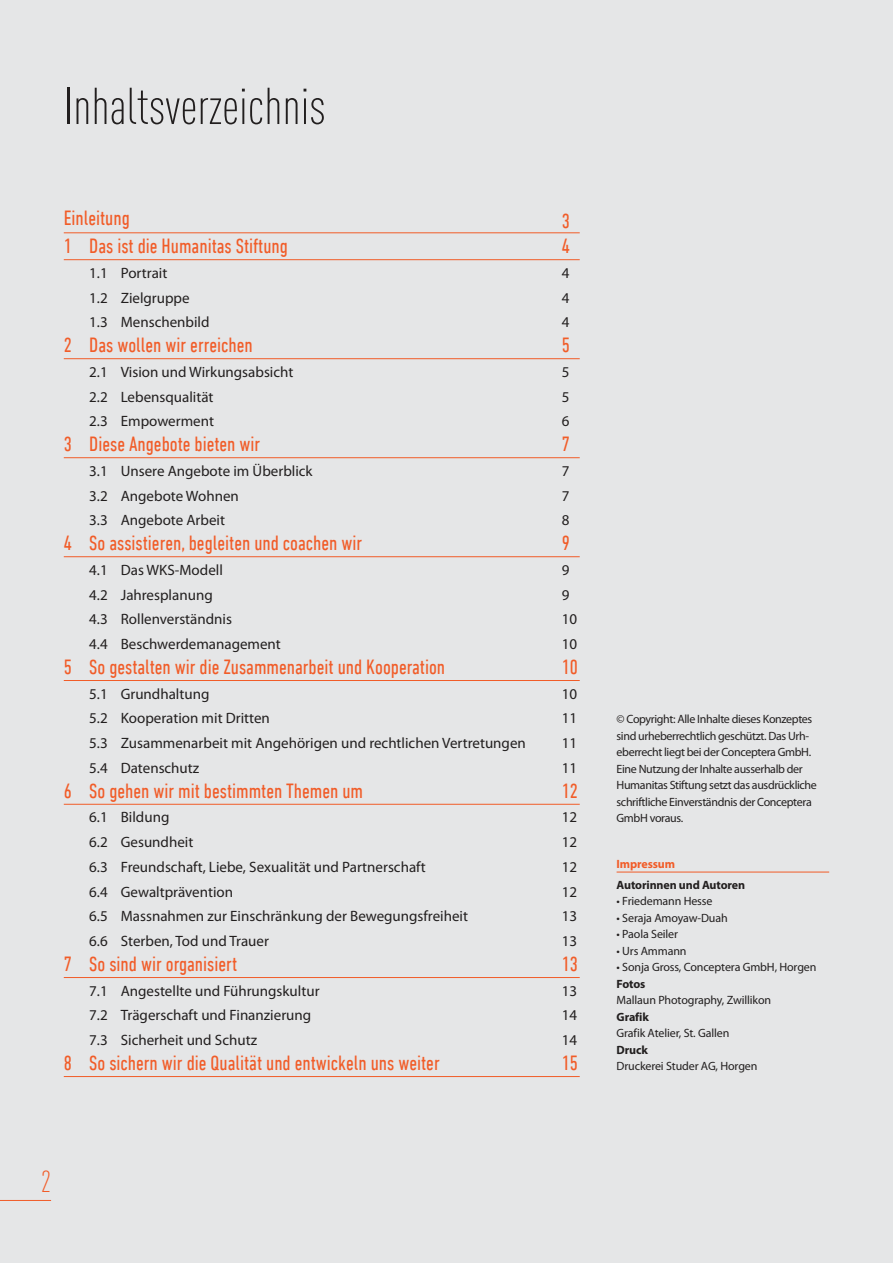
<style>
.page{position:relative;width:893px;height:1263px;background:#e5e6e7}
.page>*{position:absolute;margin:0;border:0;box-sizing:border-box;transform-origin:0 0}
.t1{font:300 condensed 51px "DINOT";color:#221f1f}
.t2{font:300 condensed 30px "DINOT";color:#f15c28}
.t3{font:condensed 21px "DIN Next LT Pro";color:#f15c28}
.t4{font:15px "Myriad Pro";color:#221f1f}
.t5{font:12px/16.5px "Myriad Pro";letter-spacing:-.03em;color:#221f1f}
.t6{font:12px "Myriad Pro";letter-spacing:-.01em;color:#221f1f}
.t7{font:700 12px "Myriad Pro";letter-spacing:-.01em;color:#221f1f}
.t8{font:700 12px "Myriad Pro";letter-spacing:-.01em;color:#f15c28}
</style>
<div class="page">
<hr style="left:64px;top:233px;width:516px;height:1px;background:#f15c28">
<hr style="left:64px;top:259px;width:516px;height:1px;background:#f15c28">
<hr style="left:64px;top:358px;width:516px;height:1px;background:#f15c28">
<hr style="left:64px;top:457px;width:516px;height:1px;background:#f15c28">
<hr style="left:64px;top:556px;width:516px;height:1px;background:#f15c28">
<hr style="left:64px;top:680px;width:516px;height:1px;background:#f15c28">
<hr style="left:64px;top:804px;width:516px;height:1px;background:#f15c28">
<hr style="left:64px;top:977px;width:516px;height:1px;background:#f15c28">
<hr style="left:64px;top:1076px;width:516px;height:1px;background:#f15c28">
<hr style="left:0;top:1200px;width:51px;height:1px;background:#f15c28">
<hr style="left:617px;top:872px;width:212px;height:1px;background:#f15c28">
<h1 class="t1" style="left:64px;top:87px;width:263px">Inhaltsverzeichnis</h1>
<h3 class="t3" style="left:64px;top:211px;width:68px">Einleitung</h3>
<h3 class="t3" style="left:562px;top:214px;width:10px">3</h3>
<h3 class="t3" style="left:64px;top:239px;width:226px">1 Das ist die Humanitas Stiftung</h3>
<h3 class="t3" style="left:562px;top:239px;width:10px">4</h3>
<p class="t4" style="left:89px;top:266px;width:80px">1.1 Portrait</p>
<p class="t4" style="left:562px;top:266px;width:9px">4</p>
<p class="t4" style="left:89px;top:290px;width:102px">1.2 Zielgruppe</p>
<p class="t4" style="left:562px;top:290px;width:9px">4</p>
<p class="t4" style="left:89px;top:315px;width:122px">1.3 Menschenbild</p>
<p class="t4" style="left:562px;top:315px;width:9px">4</p>
<h3 class="t3" style="left:64px;top:338px;width:190px">2 Das wollen wir erreichen</h3>
<h3 class="t3" style="left:562px;top:338px;width:10px">5</h3>
<p class="t4" style="left:89px;top:365px;width:206px">2.1 Vision und Wirkungsabsicht</p>
<p class="t4" style="left:562px;top:365px;width:9px">5</p>
<p class="t4" style="left:89px;top:389px;width:126px">2.2 Lebensqualität</p>
<p class="t4" style="left:562px;top:389px;width:9px">5</p>
<p class="t4" style="left:89px;top:414px;width:126px">2.3 Empowerment</p>
<p class="t4" style="left:562px;top:414px;width:9px">6</p>
<h3 class="t3" style="left:64px;top:437px;width:198px">3 Diese Angebote bieten wir</h3>
<h3 class="t3" style="left:562px;top:437px;width:10px">7</h3>
<p class="t4" style="left:89px;top:464px;width:225px">3.1 Unsere Angebote im Überblick</p>
<p class="t4" style="left:562px;top:464px;width:9px">7</p>
<p class="t4" style="left:89px;top:488px;width:151px">3.2 Angebote Wohnen</p>
<p class="t4" style="left:562px;top:488px;width:9px">7</p>
<p class="t4" style="left:89px;top:513px;width:137px">3.3 Angebote Arbeit</p>
<p class="t4" style="left:562px;top:513px;width:9px">8</p>
<h3 class="t3" style="left:64px;top:536px;width:300px">4 So assistieren, begleiten und coachen wir</h3>
<h3 class="t3" style="left:562px;top:536px;width:10px">9</h3>
<p class="t4" style="left:89px;top:563px;width:135px">4.1 Das WKS-Modell</p>
<p class="t4" style="left:562px;top:563px;width:9px">9</p>
<p class="t4" style="left:89px;top:587px;width:125px">4.2 Jahresplanung</p>
<p class="t4" style="left:562px;top:587px;width:9px">9</p>
<p class="t4" style="left:89px;top:612px;width:144px">4.3 Rollenverständnis</p>
<p class="t4" style="left:562px;top:612px;width:17px">10</p>
<p class="t4" style="left:89px;top:637px;width:193px">4.4 Beschwerdemanagement</p>
<p class="t4" style="left:562px;top:637px;width:17px">10</p>
<h3 class="t3" style="left:64px;top:659px;width:383px">5 So gestalten wir die Zusammenarbeit und Kooperation</h3>
<h3 class="t3" style="left:562px;top:659px;width:18px">10</h3>
<p class="t4" style="left:89px;top:686px;width:122px">5.1 Grundhaltung</p>
<p class="t4" style="left:562px;top:686px;width:17px">10</p>
<p class="t4" style="left:89px;top:711px;width:182px">5.2 Kooperation mit Dritten</p>
<p class="t4" style="left:562px;top:711px;width:17px">11</p>
<p class="t4" style="left:89px;top:736px;width:438px">5.3 Zusammenarbeit mit Angehörigen und rechtlichen Vertretungen</p>
<p class="t4" style="left:562px;top:736px;width:17px">11</p>
<p class="t4" style="left:89px;top:761px;width:112px">5.4 Datenschutz</p>
<p class="t4" style="left:562px;top:761px;width:17px">11</p>
<h3 class="t3" style="left:64px;top:783px;width:301px">6 So gehen wir mit bestimmten Themen um</h3>
<h3 class="t3" style="left:562px;top:783px;width:18px">12</h3>
<p class="t4" style="left:89px;top:810px;width:82px">6.1 Bildung</p>
<p class="t4" style="left:562px;top:810px;width:17px">12</p>
<p class="t4" style="left:89px;top:835px;width:106px">6.2 Gesundheit</p>
<p class="t4" style="left:562px;top:835px;width:17px">12</p>
<p class="t4" style="left:89px;top:860px;width:338px">6.3 Freundschaft, Liebe, Sexualität und Partnerschaft</p>
<p class="t4" style="left:562px;top:860px;width:17px">12</p>
<p class="t4" style="left:89px;top:884px;width:145px">6.4 Gewaltprävention</p>
<p class="t4" style="left:562px;top:884px;width:17px">12</p>
<p class="t4" style="left:89px;top:909px;width:380px">6.5 Massnahmen zur Einschränkung der Bewegungsfreiheit</p>
<p class="t4" style="left:562px;top:909px;width:17px">13</p>
<p class="t4" style="left:89px;top:934px;width:181px">6.6 Sterben, Tod und Trauer</p>
<p class="t4" style="left:562px;top:934px;width:17px">13</p>
<h3 class="t3" style="left:64px;top:956px;width:175px">7 So sind wir organisiert</h3>
<h3 class="t3" style="left:562px;top:956px;width:18px">13</h3>
<p class="t4" style="left:89px;top:983px;width:232px">7 .1 Angestellte und Führungskultur</p>
<p class="t4" style="left:562px;top:983px;width:17px">13</p>
<p class="t4" style="left:89px;top:1008px;width:223px">7.2 Trägerschaft und Finanzierung</p>
<p class="t4" style="left:562px;top:1008px;width:17px">14</p>
<p class="t4" style="left:89px;top:1033px;width:169px">7.3 Sicherheit und Schutz</p>
<p class="t4" style="left:562px;top:1033px;width:17px">14</p>
<h3 class="t3" style="left:64px;top:1055px;width:377px">8 So sichern wir die Qualität und entwickeln uns weiter</h3>
<h3 class="t3" style="left:562px;top:1055px;width:18px">15</h3>
<h2 class="t2" style="left:41px;top:1171px;width:12px">2</h2>
<p class="t5" style="left:617px;top:711px;width:202px">© Copyright: Alle Inhalte dieses Konzeptes sind urheberrechtlich geschützt. Das Urh&shy;eberrecht liegt bei der Conceptera GmbH.<br>Eine Nutzung der Inhalte ausserhalb der Humanitas Stiftung setzt das ausdrückliche schriftliche Einverständnis der Conceptera GmbH voraus.</p>
<p class="t8" style="left:617px;top:857px;width:60px">Impressum</p>
<p class="t7" style="left:617px;top:878px;width:130px">Autorinnen und Autoren</p>
<p class="t6" style="left:617px;top:895px;width:97px">• Friedemann Hesse</p>
<p class="t6" style="left:617px;top:912px;width:113px">• Seraja Amoyaw-Duah</p>
<p class="t6" style="left:617px;top:928px;width:63px">• Paola Seiler</p>
<p class="t6" style="left:617px;top:945px;width:72px">• Urs Ammann</p>
<p class="t6" style="left:617px;top:961px;width:201px">• Sonja Gross, Conceptera GmbH, Horgen</p>
<p class="t7" style="left:617px;top:977px;width:30px">Fotos</p>
<p class="t6" style="left:617px;top:994px;width:156px">Mallaun Photography, Zwillikon</p>
<p class="t7" style="left:617px;top:1010px;width:34px">Grafik</p>
<p class="t6" style="left:617px;top:1027px;width:114px">Grafik Atelier, St. Gallen</p>
<p class="t7" style="left:617px;top:1043px;width:33px">Druck</p>
<p class="t6" style="left:617px;top:1060px;width:142px">Druckerei Studer AG, Horgen</p>
</div>
